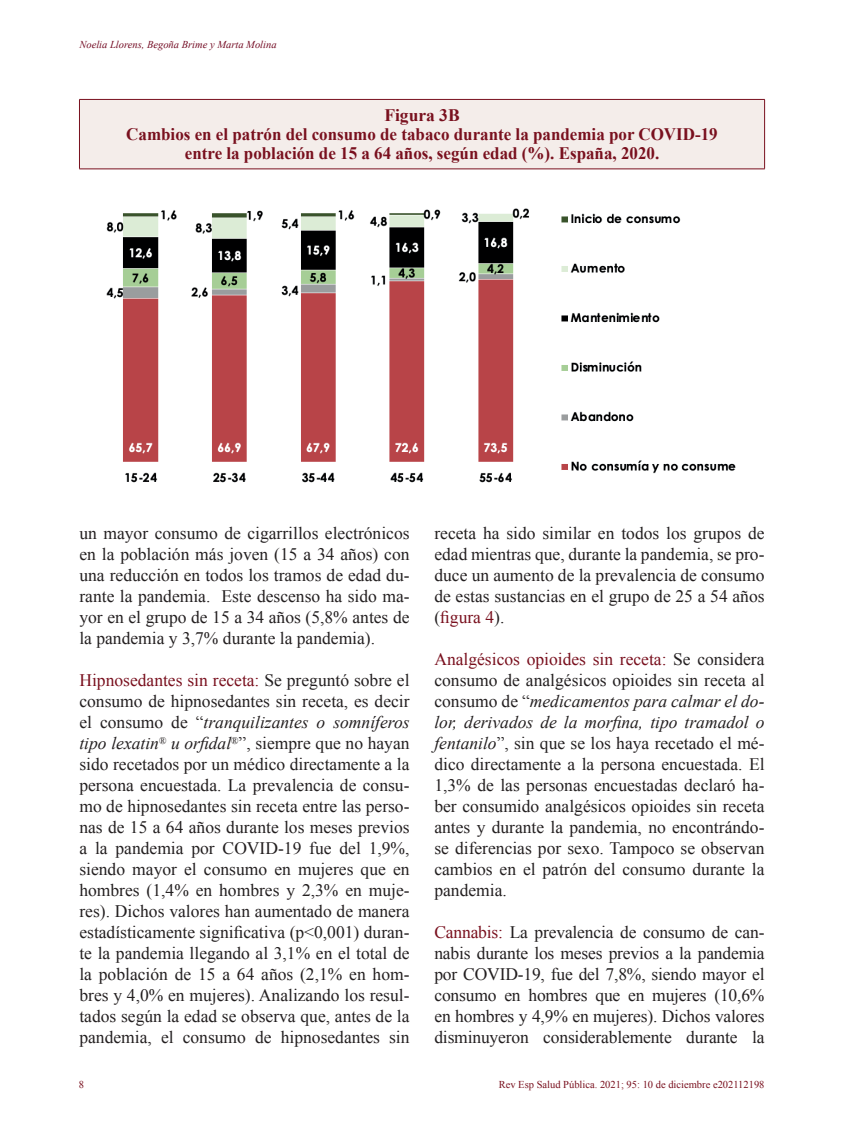
<style>
.page{position:relative;width:844px;height:1141px;background:#fff}
.page>*{position:absolute;margin:0;border:0;box-sizing:border-box;transform-origin:0 0}
.t1{font:17.5px/21px "Times New Roman";color:#231f20;text-align:justify}
.t2{font:700 17.5px/19.2px "Times New Roman";color:#79101e;text-align:center}
.t3{font:10.5px "Times New Roman";color:#79101e}
.t4{font:italic 10.5px "Times New Roman";color:#730b23}
.s1{color:#79101e}
.s2{font-style:italic}
</style>
<div class="page">
<div style="left:79px;top:99px;width:685px;height:70px;background:#f4edea"></div>
<hr style="left:79px;top:100px;width:1px;height:69px;background:#79101e">
<hr style="left:764px;top:100px;width:1px;height:69px;background:#79101e">
<hr style="left:79px;top:99px;width:685px;height:1px;background:#79101e">
<hr style="left:79px;top:169px;width:685px;height:1px;background:#79101e">
<img style="left:106px;top:208px;width:630px;height:275px">
<p class="t4" style="left:79px;top:38px;width:199px">Noelia Llorens, Begoña Brime y Marta Molina</p>
<p class="t2" style="left:126px;top:105px;width:592px">Figura 3B<br>Cambios en el patrón del consumo de tabaco durante la pandemia por COVID-19 entre la población de 15 a 64 años, según edad (%). España, 2020.</p>
<p class="t1" style="left:79px;top:523px;width:331px">un mayor consumo de cigarrillos electrónicos en la población más joven (15 a 34 años) con una reducción en todos los tramos de edad du&shy;rante la pandemia. Este descenso ha sido ma&shy;yor en el grupo de 15 a 34 años (5,8% antes de la pandemia y 3,7% durante la pandemia).</p>
<p class="t1" style="left:79px;top:670px;width:331px"><span class="s1">Hipnosedantes sin receta:</span> Se preguntó sobre el consumo de hipnosedantes sin receta, es decir el consumo de “<span class="s2">tranquilizantes o somníferos tipo lexatin</span><sup>®</sup> <span class="s2">u orfidal</span><sup>®</sup>”, siempre que no hayan sido recetados por un médico directamente a la persona encuestada. La prevalencia de consu&shy;mo de hipnosedantes sin receta entre las perso&shy;nas de 15 a 64 años durante los meses previos a la pandemia por COVID-19 fue del 1,9%, siendo mayor el consumo en mujeres que en hombres (1,4% en hombres y 2,3% en muje&shy;res). Dichos valores han aumentado de manera estadísticamente significativa (p&lt;0,001) duran&shy;te la pandemia llegando al 3,1% en el total de la población de 15 a 64 años (2,1% en hom&shy;bres y 4,0% en mujeres). Analizando los resul&shy;tados según la edad se observa que, antes de la pandemia, el consumo de hipnosedantes sin</p>
<p class="t1" style="left:434px;top:523px;width:331px">receta ha sido similar en todos los grupos de edad mientras que, durante la pandemia, se pro&shy;duce un aumento de la prevalencia de consumo de estas sustancias en el grupo de 25 a 54 años (<span class="s1">figura 4</span>).</p>
<p class="t1" style="left:434px;top:649px;width:331px"><span class="s1">Analgésicos opioides sin receta:</span> Se considera consumo de analgésicos opioides sin receta al consumo de “<span class="s2">medicamentos para calmar el do&shy;lor, derivados de la morfina, tipo tramadol o fentanilo</span>”, sin que se los haya recetado el mé&shy;dico directamente a la persona encuestada. El 1,3% de las personas encuestadas declaró ha&shy;ber consumido analgésicos opioides sin receta antes y durante la pandemia, no encontrándo&shy;se diferencias por sexo. Tampoco se observan cambios en el patrón del consumo durante la pandemia.</p>
<p class="t1" style="left:434px;top:922px;width:331px"><span class="s1">Cannabis:</span> La prevalencia de consumo de can&shy;nabis durante los meses previos a la pandemia por COVID-19, fue del 7,8%, siendo mayor el consumo en hombres que en mujeres (10,6% en hombres y 4,9% en mujeres). Dichos valores disminuyeron considerablemente durante la</p>
<p class="t3" style="left:79px;top:1077px;width:7px">8</p>
<p class="t3" style="left:498px;top:1077px;width:267px">Rev Esp Salud Pública. 2021; 95: 10 de diciembre e202112198</p>
</div>
